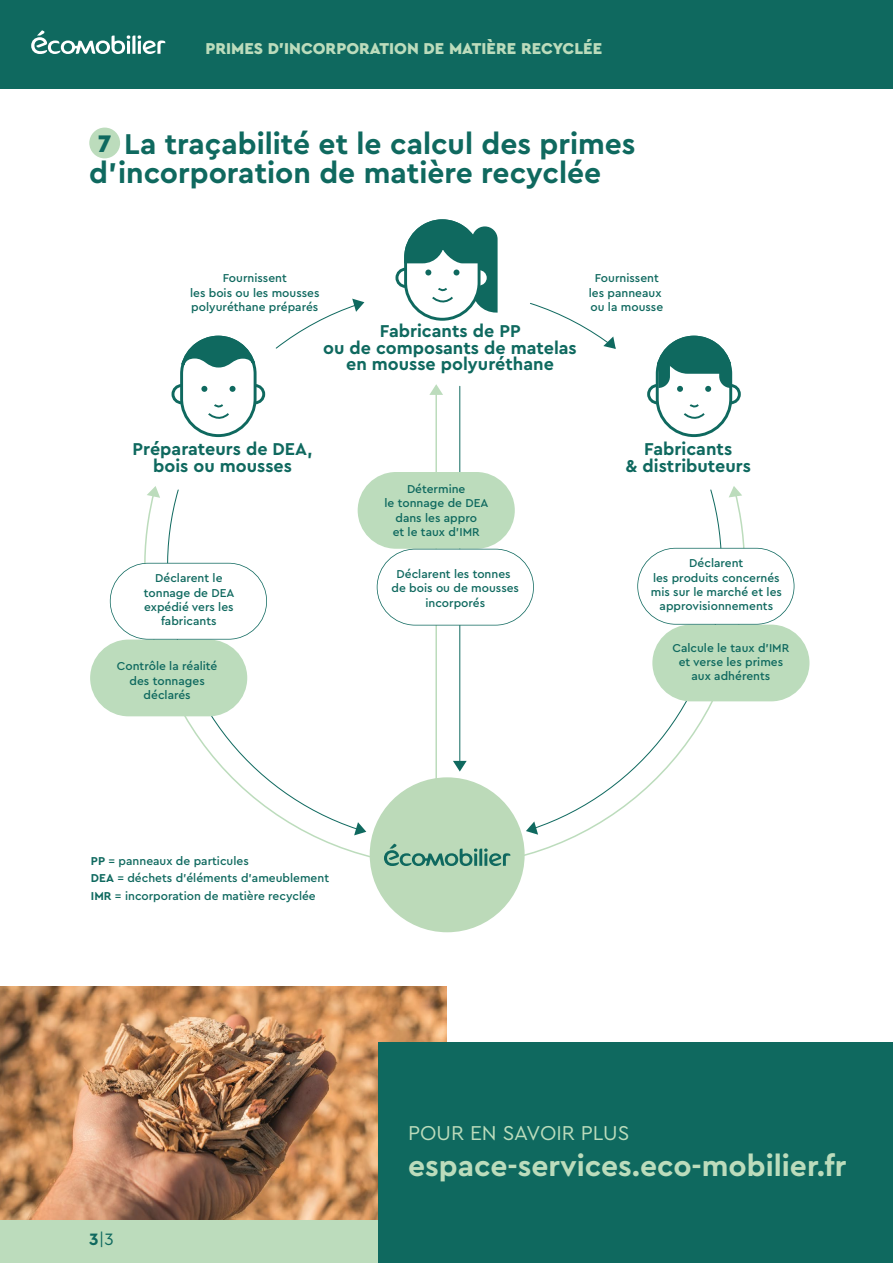
<style>
.page{position:relative;width:893px;height:1263px;background:#fff}
.page>*{position:absolute;margin:0;border:0;box-sizing:border-box;transform-origin:0 0}
.t1{font:700 30px/28.5px "Cera Pro";color:#0f695f}
.t2{font:700 30px "Cera Pro";color:#bcdcbc}
.t3{font:21px "Cera Pro";color:#bcdcbc}
.t4{font:700 18px/16.5px "Cera Pro";color:#0f695f;text-align:center}
.t5{font:17.25px "Cera Pro";color:#0f695f}
.t6{font:900 16.5px "Cera Pro";color:#bcdcbc}
.t7{font:500 12px/14.4px "Cera Pro";color:#0f695f;text-align:center}
.s1{font-weight:900;font-size:25.05px}
.s2{font-weight:700}
</style>
<div class="page">
<img style="left:0;top:986px;width:446px;height:234px">
<div style="left:89px;top:128px;width:31px;height:30px;background:#bcdcbc;border-radius:50%"></div>
<hr style="left:459px;top:386px;width:1px;height:375px;background:#0f695f">
<hr style="left:435px;top:391px;width:2px;height:396px;background:#bcdcbc">
<svg style="left:429px;top:384px;width:14px;height:11px"></svg>
<svg style="left:453px;top:487px;width:293px;height:369px"></svg>
<svg style="left:143px;top:487px;width:310px;height:381px"></svg>
<svg style="left:526px;top:821px;width:12px;height:14px"></svg>
<svg style="left:729px;top:486px;width:13px;height:11px"></svg>
<svg style="left:354px;top:822px;width:12px;height:13px"></svg>
<svg style="left:147px;top:486px;width:13px;height:12px"></svg>
<svg style="left:530px;top:303px;width:86px;height:46px"></svg>
<div style="left:370px;top:777px;width:155px;height:155px;background:#bcdab9;border-radius:50%"></div>
<svg style="left:384px;top:844px;width:126px;height:22px"></svg>
<div style="left:90px;top:640px;width:157px;height:76px;background:#bcdcbc;border-radius:38px"></div>
<svg style="left:110px;top:563px;width:157px;height:77px"></svg>
<div style="left:652px;top:625px;width:157px;height:76px;background:#bcdcbc;border-radius:38px"></div>
<svg style="left:637px;top:548px;width:157px;height:77px"></svg>
<div style="left:358px;top:472px;width:157px;height:77px;background:#bcdcbc;border-radius:38px"></div>
<svg style="left:377px;top:549px;width:157px;height:76px"></svg>
<svg style="left:171px;top:299px;width:193px;height:139px"></svg>
<svg style="left:395px;top:219px;width:103px;height:95px"></svg>
<svg style="left:647px;top:335px;width:94px;height:103px"></svg>
<div style="left:0;top:1220px;width:893px;height:43px;background:#bcdcbc"></div>
<div style="left:0;top:0;width:893px;height:88px;background:#0f695f"></div>
<div style="left:378px;top:1043px;width:515px;height:220px;background:#0f695f"></div>
<svg style="left:31px;top:30px;width:134px;height:24px"></svg>
<h3 class="t6" style="left:205px;top:38px;width:398px">PRIMES D’INCORPORATION DE MATIÈRE RECYCLÉE</h3>
<h1 class="t1" style="left:89px;top:128px;width:548px"><span class="s1">7</span> La traçabilité et le calcul des primes d’incorporation de matière recyclée</h1>
<p class="t7" style="left:190px;top:271px;width:131px">Fournissent<br>les bois ou les mousses polyuréthane préparés</p>
<p class="t7" style="left:589px;top:271px;width:76px">Fournissent les panneaux ou la mousse</p>
<h3 class="t4" style="left:323px;top:322px;width:255px">Fabricants de PP<br>ou de composants de matelas en mousse polyuréthane</h3>
<h3 class="t4" style="left:133px;top:440px;width:181px">Préparateurs de DEA, bois ou mousses</h3>
<p class="t7" style="left:144px;top:570px;width:92px">Déclarent le tonnage de DEA expédié vers les fabricants</p>
<p class="t7" style="left:117px;top:658px;width:102px">Contrôle la réalité des tonnages déclarés</p>
<p class="t7" style="left:385px;top:481px;width:105px">Détermine<br>le tonnage de DEA dans les appro<br>et le taux d’IMR</p>
<p class="t7" style="left:392px;top:566px;width:129px">Déclarent les tonnes de bois ou de mousses incorporés</p>
<h3 class="t4" style="left:625px;top:440px;width:127px">Fabricants<br>&amp; distributeurs</h3>
<p class="t7" style="left:651px;top:556px;width:133px">Déclarent<br>les produits concernés mis sur le marché et les approvisionnements</p>
<p class="t7" style="left:672px;top:640px;width:118px">Calcule le taux d'IMR et verse les primes aux adhérents</p>
<p class="t7" style="left:91px;top:851px;width:240px;line-height:17.5px;text-align:left"><span class="s2">PP</span> = panneaux de particules<br><span class="s2">DEA</span> = déchets d’éléments d’ameublement<br><span class="s2">IMR</span> = incorporation de matière recyclée</p>
<h3 class="t5" style="left:89px;top:1228px;width:26px"><span class="s2">3</span>|3</h3>
<h2 class="t3" style="left:408px;top:1119px;width:223px">POUR EN SAVOIR PLUS</h2>
<h1 class="t2" style="left:408px;top:1146px;width:440px">espace-services.eco-mobilier.fr</h1>
</div>
